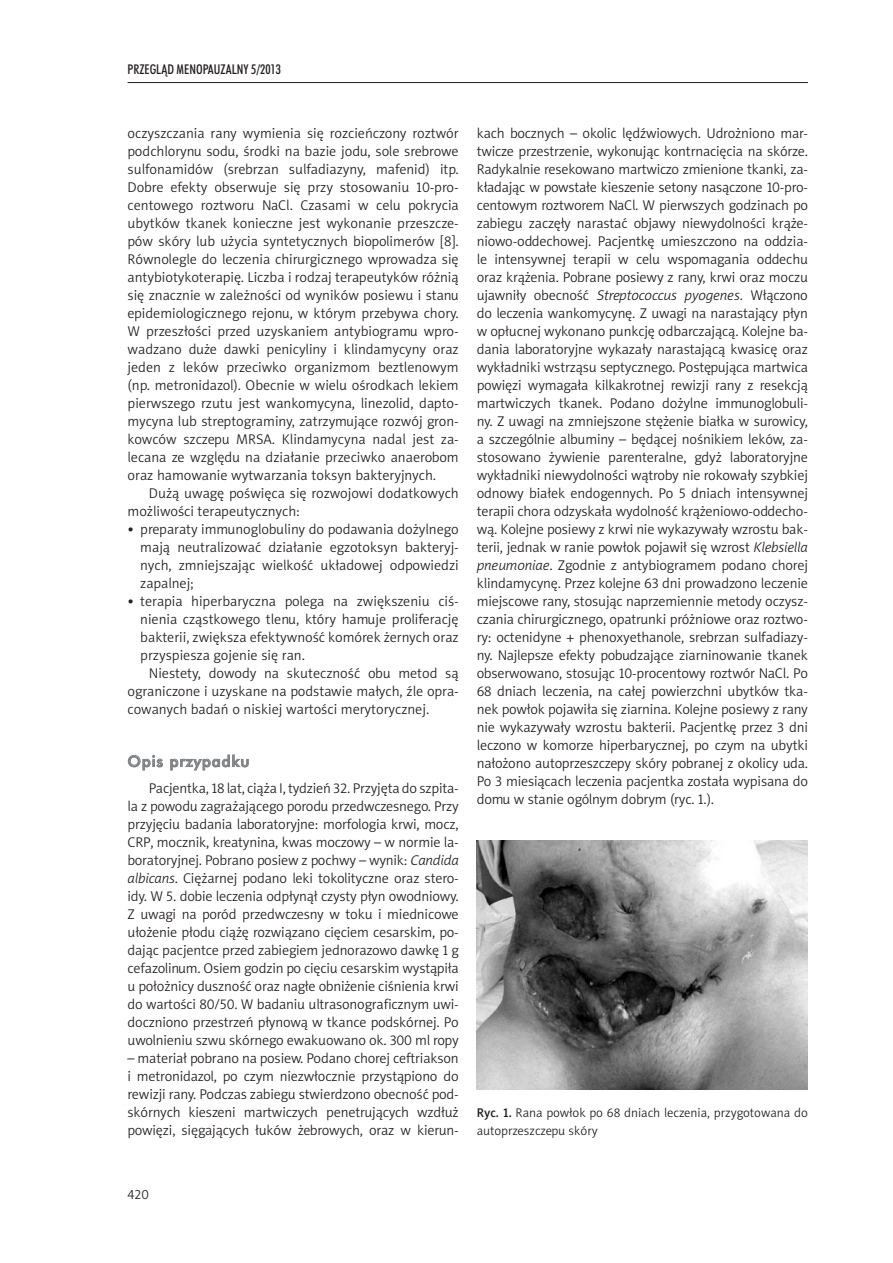
<style>
.page{position:relative;width:893px;height:1263px;background:#fff}
.page>*{position:absolute;margin:0;border:0;box-sizing:border-box;transform-origin:0 0}
.t1{font:15px "Futura Md PL";letter-spacing:.06em;color:#808285}
.t2{font:14.25px/18px "Naomi Sans EFNTT Light";color:#231f20;text-align:justify}
.t3{font:13.5px "Futura Md Cn PL Regular A";color:#231f20}
.t4{font:13.5px "Naomi Sans EFNTT Light";color:#231f20}
.t5{font:12.75px/18px "Naomi Sans EFNTT Light";color:#231f20}
.s1{font-style:italic}
.s2{font-family:"Naomi Sans EFNTT Medium"}
</style>
<div class="page">
<hr style="left:128px;top:82px;width:680px;height:1px;background:#231f20">
<svg style="left:128px;top:754px;width:35px;height:17px"></svg>
<svg style="left:170px;top:754px;width:79px;height:17px"></svg>
<img style="left:477px;top:840px;width:331px;height:249px">
<p class="t3" style="left:128px;top:61px;width:155px">PRZEGL¥D MENOPAUZALNY 5/2013</p>
<p class="t2" style="left:128px;top:124px;width:333px">oczyszczania rany wymienia się rozcieńczony roztwór podchlorynu sodu, środki na bazie jodu, sole srebrowe sulfonamidów (srebrzan sulfadiazyny, mafenid) itp.<br>Dobre efekty obserwuje się przy stosowaniu 10-pro&shy;centowego roztworu NaCl. Czasami w celu pokrycia ubytków tkanek konieczne jest wykonanie przeszcze&shy;pów skóry lub użycia syntetycznych biopolimerów [8].<br>Równolegle do leczenia chirurgicznego wprowadza się antybiotykoterapię. Liczba i rodzaj terapeutyków różnią się znacznie w zależności od wyników posiewu i stanu epidemiologicznego rejonu, w którym przebywa chory.<br>W przeszłości przed uzyskaniem antybiogramu wpro&shy;wadzano duże dawki penicyliny i klindamycyny oraz jeden z leków przeciwko organizmom beztlenowym (np. metronidazol). Obecnie w wielu ośrodkach lekiem pierwszego rzutu jest wankomycyna, linezolid, dapto&shy;mycyna lub streptograminy, zatrzymujące rozwój gron&shy;kowców szczepu MRSA. Klindamycyna nadal jest za&shy;lecana ze względu na działanie przeciwko anaerobom oraz hamowanie wytwarzania toksyn bakteryjnych.</p>
<p class="t2" style="left:128px;top:484px;width:333px;text-indent:21px">Dużą uwagę poświęca się rozwojowi dodatkowych możliwości terapeutycznych:</p>
<p class="t2" style="left:140px;top:520px;width:320px;text-indent:-13px">• preparaty immunoglobuliny do podawania dożylnego mają neutralizować działanie egzotoksyn bakteryj&shy;nych, zmniejszając wielkość układowej odpowiedzi zapalnej;</p>
<p class="t2" style="left:128px;top:592px;width:333px">• terapia hiperbaryczna polega na zwiększeniu ciś-</p>
<p class="t2" style="left:140px;top:610px;width:320px">nienia cząstkowego tlenu, który hamuje proliferację</p>
<p class="t2" style="left:140px;top:628px;width:320px">bakterii, zwiększa efektywność komórek żernych oraz</p>
<p class="t2" style="left:140px;top:646px;width:166px">przyspiesza gojenie się ran.</p>
<p class="t2" style="left:149px;top:664px;width:311px">Niestety, dowody na skuteczność obu metod są</p>
<p class="t2" style="left:128px;top:682px;width:333px">ograniczone i uzyskane na podstawie małych, źle opra-</p>
<p class="t2" style="left:128px;top:700px;width:303px">cowanych badań o niskiej wartości merytorycznej.</p>
<p class="t1" style="left:128px;top:752px;width:123px">Opis przypadku</p>
<p class="t2" style="left:128px;top:779px;width:333px;text-indent:21px">Pacjentka, 18 lat, ciąża I, tydzień 32. Przyjęta do szpita&shy;la z powodu zagrażającego porodu przedwczesnego. Przy przyjęciu badania laboratoryjne: morfologia krwi, mocz, CRP, mocznik, kreatynina, kwas moczowy – w normie la&shy;boratoryjnej. Pobrano posiew z pochwy – wynik: <span class="s1">Candida albicans</span>. Ciężarnej podano leki tokolityczne oraz stero&shy;idy. W 5. dobie leczenia odpłynął czysty płyn owodniowy.<br>Z uwagi na poród przedwczesny w toku i miednicowe ułożenie płodu ciążę rozwiązano cięciem cesarskim, po&shy;dając pacjentce przed zabiegiem jednorazowo dawkę 1 g cefazolinum. Osiem godzin po cięciu cesarskim wystąpiła u położnicy duszność oraz nagłe obniżenie ciśnienia krwi do wartości 80/50. W badaniu ultrasonograficznym uwi&shy;doczniono przestrzeń płynową w tkance podskórnej. Po uwolnieniu szwu skórnego ewakuowano ok. 300 ml ropy</p>
<p class="t2" style="left:128px;top:1049px;width:333px">– materiał pobrano na posiew. Podano chorej ceftriakson i metronidazol, po czym niezwłocznie przystąpiono do rewizji rany. Podczas zabiegu stwierdzono obecność pod&shy;skórnych kieszeni martwiczych penetrujących wzdłuż powięzi, sięgających łuków żebrowych, oraz w kierun-</p>
<p class="t2" style="left:477px;top:124px;width:333px">kach bocznych – okolic lędźwiowych. Udrożniono mar&shy;twicze przestrzenie, wykonując kontrnacięcia na skórze.<br>Radykalnie resekowano martwiczo zmienione tkanki, za&shy;kładając w powstałe kieszenie setony nasączone 10-pro&shy;centowym roztworem NaCl. W pierwszych godzinach po zabiegu zaczęły narastać objawy niewydolności krąże&shy;niowo-oddechowej. Pacjentkę umieszczono na oddzia&shy;le intensywnej terapii w celu wspomagania oddechu oraz krążenia. Pobrane posiewy z rany, krwi oraz moczu ujawniły obecność <span class="s1">Streptococcus pyogenes</span>. Włączono do leczenia wankomycynę. Z uwagi na narastający płyn w opłucnej wykonano punkcję odbarczającą. Kolejne ba&shy;dania laboratoryjne wykazały narastającą kwasicę oraz wykładniki wstrząsu septycznego. Postępująca martwica powięzi wymagała kilkakrotnej rewizji rany z resekcją martwiczych tkanek. Podano dożylne immunoglobuli&shy;ny. Z uwagi na zmniejszone stężenie białka w surowicy, a szczególnie albuminy – będącej nośnikiem leków, za&shy;stosowano żywienie parenteralne, gdyż laboratoryjne wykładniki niewydolności wątroby nie rokowały szybkiej odnowy białek endogennych. Po 5 dniach intensywnej terapii chora odzyskała wydolność krążeniowo-oddecho&shy;wą. Kolejne posiewy z krwi nie wykazywały wzrostu bak&shy;terii, jednak w ranie powłok pojawił się wzrost <span class="s1">Klebsiella pneumoniae</span>. Zgodnie z antybiogramem podano chorej klindamycynę. Przez kolejne 63 dni prowadzono leczenie miejscowe rany, stosując naprzemiennie metody oczysz&shy;czania chirurgicznego, opatrunki próżniowe oraz roztwo&shy;ry: octenidyne + phenoxyethanole, srebrzan sulfadiazy&shy;ny. Najlepsze efekty pobudzające ziarninowanie tkanek obserwowano, stosując 10-procentowy roztwór NaCl. Po 68 dniach leczenia, na całej powierzchni ubytków tka&shy;nek powłok pojawiła się ziarnina. Kolejne posiewy z rany nie wykazywały wzrostu bakterii. Pacjentkę przez 3 dni leczono w komorze hiperbarycznej, po czym na ubytki nałożono autoprzeszczepy skóry pobranej z okolicy uda.<br>Po 3 miesiącach leczenia pacjentka została wypisana do domu w stanie ogólnym dobrym (ryc. 1.).</p>
<p class="t5" style="left:477px;top:1104px;width:333px"><span class="s2">Ryc. 1.</span> Rana powłok po 68 dniach leczenia, przygotowana do autoprzeszczepu skóry</p>
<p class="t4" style="left:128px;top:1187px;width:23px">420</p>
</div>
